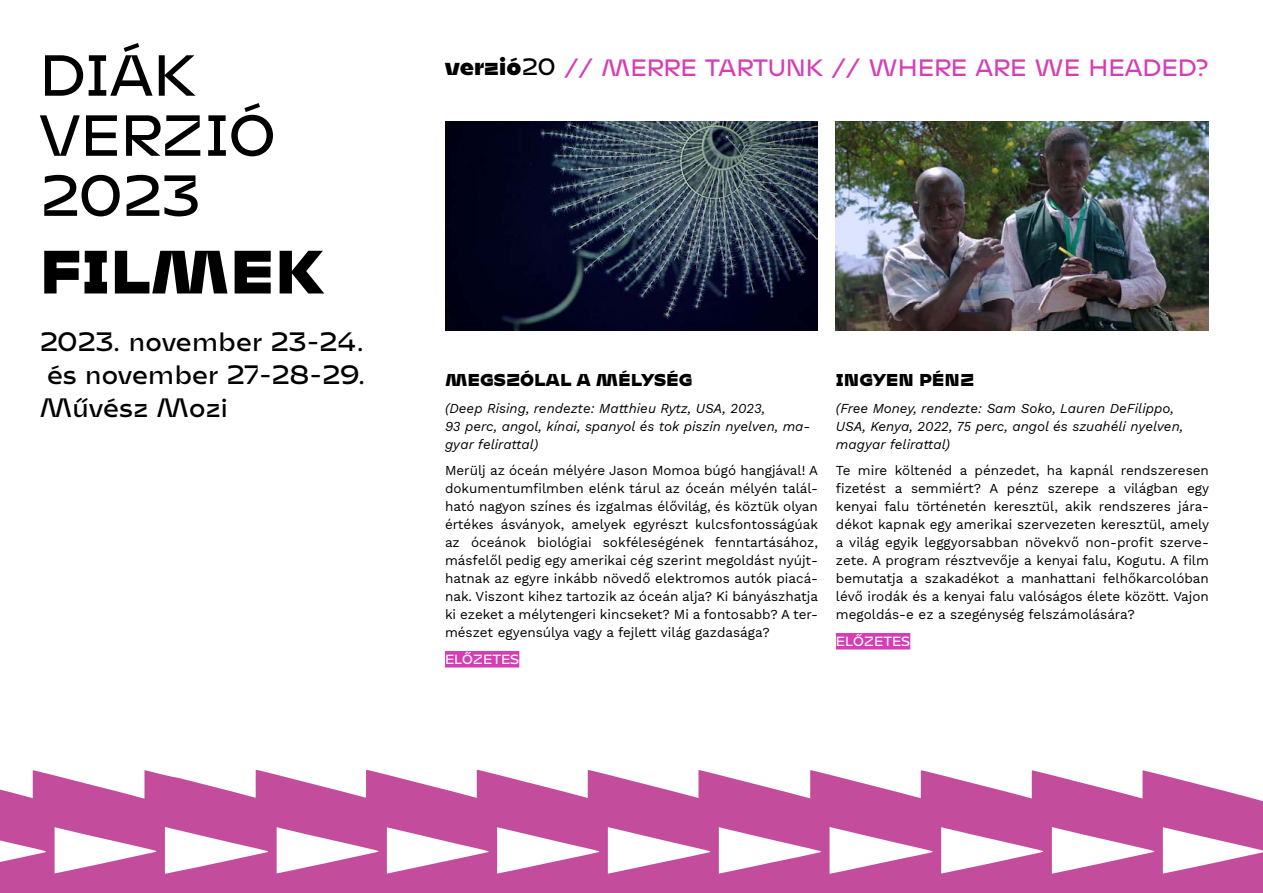
<style>
.page{position:relative;width:1263px;height:893px;background:#fff}
.page>*{position:absolute;margin:0;border:0;box-sizing:border-box;transform-origin:0 0}
.t1{font:100 58.65px/60px "Mohol";color:#000}
.t2{font:900 58.65px "Mohol";color:#000}
.t3{font:100 27px/33px "Mohol";color:#000;text-align:justify}
.t4{font:100 24px "Mohol";color:#d63db5}
.t5{font:900 16.5px "Mohol";color:#000}
.t6{font:13.5px/18px "Work Sans";color:#000;text-align:justify}
.t7{font:italic 13.5px/18px "Work Sans";color:#000}
.t8{font:100 13.5px "Mohol";color:#fff}
.s1{font-weight:900;color:#000}
.s2{color:#000}
</style>
<div class="page">
<div style="left:445px;top:651px;width:74px;height:16px;background:#d63db5"></div>
<div style="left:836px;top:633px;width:74px;height:16px;background:#d63db5"></div>
<img style="left:445px;top:121px;width:373px;height:210px">
<img style="left:836px;top:121px;width:373px;height:210px">
<svg style="left:0;top:770px;width:1263px;height:123px;fill:#c34d9c"></svg>
<h1 class="t1" style="left:39px;top:44px;width:238px">DIÁK<br>VERZIÓ<br>2023</h1>
<h1 class="t2" style="left:39px;top:235px;width:286px">FILMEK</h1>
<h2 class="t3" style="left:39px;top:325px;width:328px">2023. november 23-24. és november 27-28-29.<br>Művész Mozi</h2>
<h3 class="t4" style="left:445px;top:54px;width:765px"><span class="s1">verzió</span><span class="s2">20</span> // MERRE TARTUNK // WHERE ARE WE HEADED?</h3>
<p class="t5" style="left:445px;top:370px;width:249px">MEGSZÓLAL A MÉLYSÉG</p>
<p class="t7" style="left:445px;top:398px;width:367px">(Deep Rising, rendezte: Matthieu Rytz, USA, 2023,<br>93 perc, angol, kínai, spanyol és tok piszin nyelven, ma&shy;gyar felirattal)</p>
<p class="t6" style="left:445px;top:461px;width:374px">Merülj az óceán mélyére Jason Momoa búgó hangjával! A dokumentumfilmben elénk tárul az óceán mélyén talál&shy;ható nagyon színes és izgalmas élővilág, és köztük olyan értékes ásványok, amelyek egyrészt kulcsfontosságúak az óceánok biológiai sokféleségének fenntartásához, másfelől pedig egy amerikai cég szerint megoldást nyújt&shy;hatnak az egyre inkább növedő elektromos autók piacá&shy;nak. Viszont kihez tartozik az óceán alja? Ki bányászhatja ki ezeket a mélytengeri kincseket? Mi a fontosabb? A ter&shy;mészet egyensúlya vagy a fejlett világ gazdasága?</p>
<p class="t8" style="left:445px;top:651px;width:76px">ELŐZETES</p>
<p class="t5" style="left:836px;top:370px;width:140px">INGYEN PÉNZ</p>
<p class="t7" style="left:836px;top:398px;width:349px">(Free Money, rendezte: Sam Soko, Lauren DeFilippo,<br>USA, Kenya, 2022, 75 perc, angol és szuahéli nyelven, magyar felirattal)</p>
<p class="t6" style="left:836px;top:461px;width:374px">Te mire költenéd a pénzedet, ha kapnál rendszeresen fizetést a semmiért? A pénz szerepe a világban egy kenyai falu történetén keresztül, akik rendszeres jára&shy;dékot kapnak egy amerikai szervezeten keresztül, amely a világ egyik leggyorsabban növekvő non-profit szerve&shy;zete. A program résztvevője a kenyai falu, Kogutu. A film bemutatja a szakadékot a manhattani felhőkarcolóban lévő irodák és a kenyai falu valóságos élete között. Vajon megoldás-e ez a szegénység felszámolására?</p>
<p class="t8" style="left:836px;top:633px;width:76px">ELŐZETES</p>
</div>
